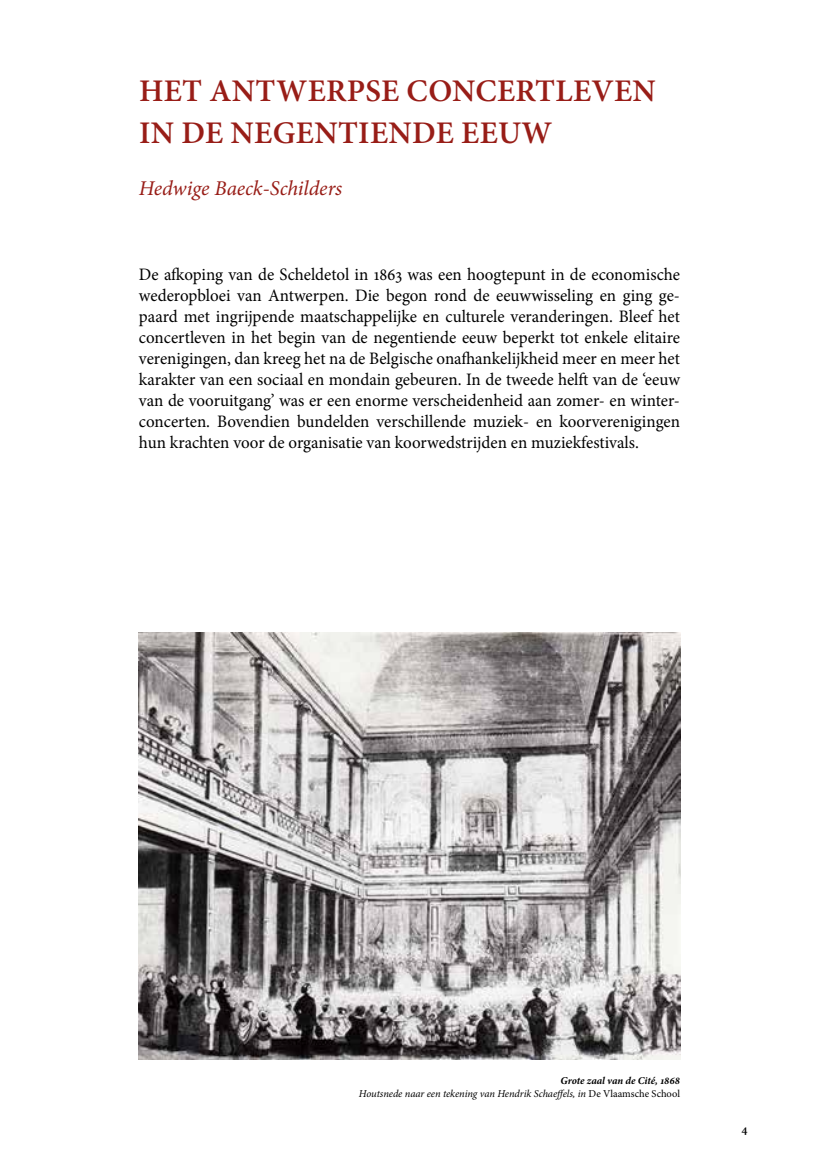
<style>
.page{position:relative;width:819px;height:1166px;background:#fff}
.page>*{position:absolute;margin:0;border:0;box-sizing:border-box;transform-origin:0 0}
.t1{font:600 31.5px/42px "Minion Pro";letter-spacing:.01em;color:#981d17}
.t2{font:italic 21px "Minion Pro";letter-spacing:-.005em;color:#981d17}
.t3{font:17.5px/21px "Minion Pro";color:#000;text-align:justify}
.t4{font:600 12.25px "Minion Pro";color:#000}
.t5{font:italic 10.5px/12.1px "Minion Pro";letter-spacing:-.005em;color:#000;text-align:right}
.s1{font-weight:700}
.s2{font-style:normal}
</style>
<div class="page">
<img style="left:139px;top:632px;width:541px;height:427px">
<h1 class="t1" style="left:139px;top:70px;width:518px">HET ANTWERPSE CONCERTLEVEN<br>IN DE NEGENTIENDE EEUW</h1>
<p class="t2" style="left:139px;top:174px;width:205px">Hedwige Baeck-Schilders</p>
<p class="t3" style="left:139px;top:263px;width:542px">De afkoping van de Scheldetol in 1863 was een hoogtepunt in de economische wederopbloei van Antwerpen. Die begon rond de eeuwwisseling en ging ge&shy;paard met ingrijpende maatschappelijke en culturele veranderingen. Bleef het concertleven in het begin van de negentiende eeuw beperkt tot enkele elitaire verenigingen, dan kreeg het na de Belgische onafhankelijkheid meer en meer het karakter van een sociaal en mondain gebeuren. In de tweede helft van de ‘eeuw van de vooruitgang’ was er een enorme verscheidenheid aan zomer- en winter&shy;concerten. Bovendien bundelden verschillende muziek- en koorverenigingen hun krachten voor de organisatie van koorwedstrijden en muziekfestivals.</p>
<p class="t5" style="left:359px;top:1075px;width:322px"><span class="s1">Grote zaal van de Cité, 1868<br></span>Houtsnede naar een tekening van Hendrik Schaeffels, in <span class="s2">De Vlaamsche School</span></p>
<p class="t4" style="left:741px;top:1120px;width:8px">4</p>
</div>
